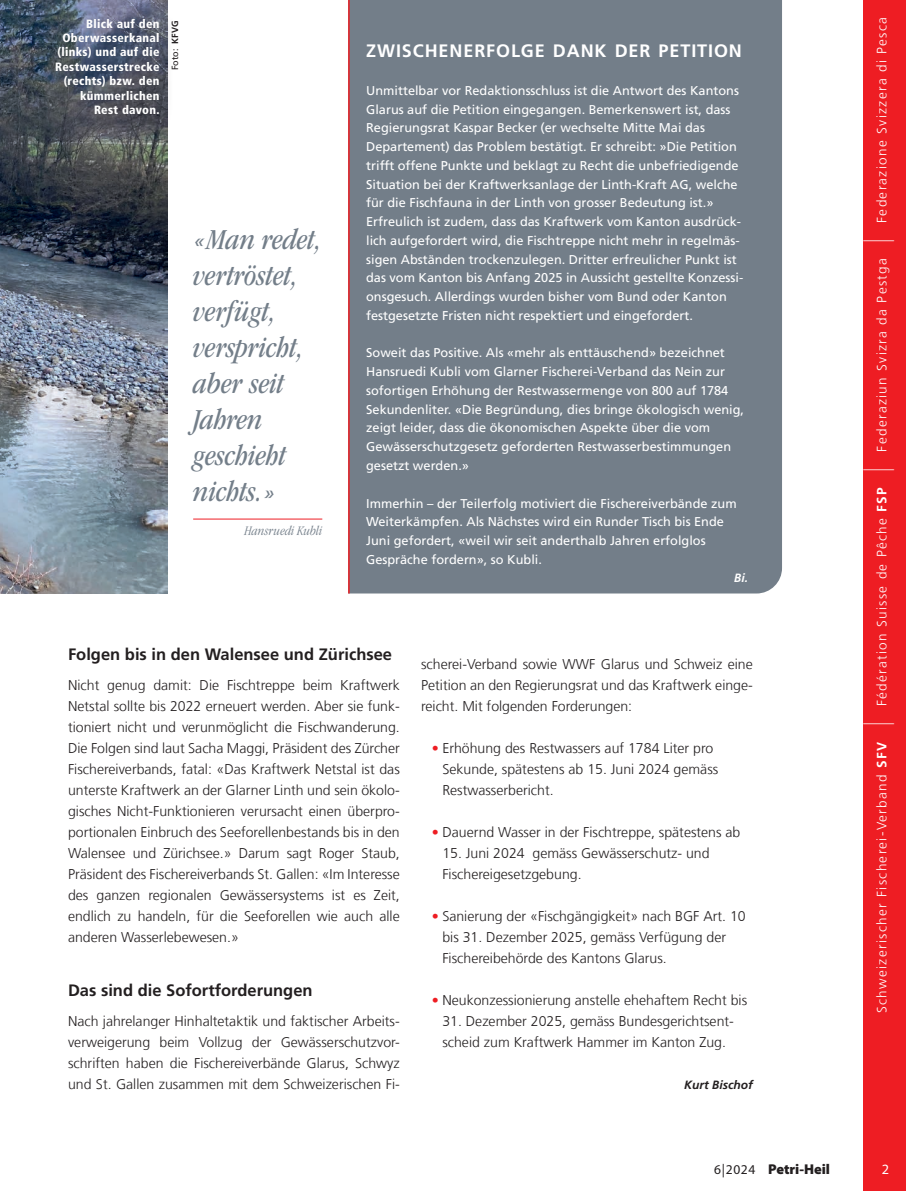
<style>
.page{position:relative;width:906px;height:1191px;background:#fff}
.page>*{position:absolute;margin:0;border:0;box-sizing:border-box;transform-origin:0 0}
.t1{font:300 30.75px "Frutiger LT Com";color:#fff;scale:.35 1}
.t2{font:italic condensed 30px/36px "ITC Garamond Std";color:#737e89}
.t3{font:700 18px "Frutiger LT Com";letter-spacing:.05em;color:#fff}
.t4{font:700 16.5px "Frutiger LT Com";color:#231f20}
.t5{font:900 14.25px "Myriad Pro";color:#231f20}
.t6{font:14.25px "Myriad Pro";color:#fff}
.t7{font:300 14.1px/21px "Frutiger LT Com";color:#231f20}
.t8{font:300 13.5px "Frutiger LT Com";letter-spacing:.1em;color:#fff}
.t9{font:italic 300 condensed 13.5px "ITC Garamond Std";letter-spacing:.01em;color:#737e89}
.t10{font:12.75px/18.8px "Frutiger LT Com";color:#fff}
.t11{font:900 condensed 12px/14.4px "Frutiger LT Com";letter-spacing:.025em;color:#fff;text-align:right}
.t12{font:italic 700 12px "Frutiger LT Com";color:#231f20}
.t13{font:italic 700 12px "Frutiger LT Com";color:#fff}
.t14{font:9px "Frutiger LT Com";color:#231f20}
.s1{font-weight:700}
.s2{color:#ee1d23}
.s3{font-weight:400;font-size:13.5px}
</style>
<div class="page">
<img style="left:0;top:0;width:167px;height:593px">
<div style="left:863px;top:0;width:43px;height:1191px;background:#ee1d23"></div>
<div style="left:45px;top:8px;width:131px;height:123px;background:#231f20;opacity:.75"></div>
<hr style="left:193px;top:519px;width:129px;height:1px;background:#ee1d23">
<div style="left:350px;top:0;width:432px;height:593px;background:#737e89"></div>
<hr style="left:348px;top:0;width:2px;height:593px;background:#ee1d23">
<p class="t11" style="left:55px;top:16px;width:106px">Blick auf den<br>Oberwasserkanal (links) und auf die<br>Restwasserstrecke (rechts) bzw. den kümmerlichen<br>Rest davon.</p>
<p class="t14" style="left:170px;top:70px;width:51px;rotate:-90deg">Foto: <span class="s1">KFVG</span></p>
<h2 class="t2" style="left:193px;top:221px;width:130px">«Man redet, vertröstet, verfügt, verspricht, aber seit<br>Jahren geschieht nichts.»</h2>
<p class="t9" style="left:244px;top:523px;width:79px">Hansruedi Kubli</p>
<p class="t3" style="left:366px;top:40px;width:377px">ZWISCHENERFOLGE DANK DER PETITION</p>
<p class="t10" style="left:366px;top:81px;width:378px">Unmittelbar vor Redaktionsschluss ist die Antwort des Kantons Glarus auf die Petition eingegangen. Bemerkenswert ist, dass Regierungsrat Kaspar Becker (er wechselte Mitte Mai das Departement) das Problem bestätigt. Er schreibt: »Die Petition trifft offene Punkte und beklagt zu Recht die unbefriedigende Situation bei der Kraftwerksanlage der Linth-Kraft AG, welche für die Fischfauna in der Linth von grosser Bedeutung ist.» Erfreulich ist zudem, dass das Kraftwerk vom Kanton ausdrück&shy;lich aufgefordert wird, die Fischtreppe nicht mehr in regelmäs&shy;sigen Abständen trockenzulegen. Dritter erfreulicher Punkt ist das vom Kanton bis Anfang 2025 in Aussicht gestellte Konzessi&shy;onsgesuch. Allerdings wurden bisher vom Bund oder Kanton festgesetzte Fristen nicht respektiert und eingefordert.</p>
<p class="t10" style="left:366px;top:344px;width:379px">Soweit das Positive. Als «mehr als enttäuschend» bezeichnet Hansruedi Kubli vom Glarner Fischerei-Verband das Nein zur sofortigen Erhöhung der Restwassermenge von 800 auf 1784<br>Sekundenliter. «Die Begründung, dies bringe ökologisch wenig, zeigt leider, dass die ökonomischen Aspekte über die vom Gewässerschutzgesetz geforderten Restwasserbestimmungen gesetzt werden.»</p>
<p class="t10" style="left:366px;top:494px;width:372px">Immerhin – der Teilerfolg motiviert die Fischereiverbände zum Weiterkämpfen. Als Nächstes wird ein Runder Tisch bis Ende Juni gefordert, «weil wir seit anderthalb Jahren erfolglos Gespräche fordern», so Kubli.</p>
<p class="t13" style="left:734px;top:571px;width:16px">Bi.</p>
<p class="t4" style="left:68px;top:644px;width:325px">Folgen bis in den Walensee und Zürichsee</p>
<p class="t7" style="left:68px;top:674px;width:333px;text-align:justify">Nicht genug damit: Die Fischtreppe beim Kraftwerk Netstal sollte bis 2022 erneuert werden. Aber sie funk&shy;tioniert nicht und verunmöglicht die Fischwanderung.<br>Die Folgen sind laut Sacha Maggi, Präsident des Zürcher Fischereiverbands, fatal: «Das Kraftwerk Netstal ist das unterste Kraftwerk an der Glarner Linth und sein ökolo&shy;gisches Nicht-Funktionieren verursacht einen überpro&shy;portionalen Einbruch des Seeforellenbestands bis in den Walensee und Zürichsee.» Darum sagt Roger Staub, Präsident des Fischereiverbands St. Gallen: «Im Interesse des ganzen regionalen Gewässersystems ist es Zeit, endlich zu handeln, für die Seeforellen wie auch alle anderen Wasserlebewesen.»</p>
<p class="t4" style="left:68px;top:980px;width:246px">Das sind die Sofortforderungen</p>
<p class="t7" style="left:68px;top:1010px;width:333px;text-align:justify">Nach jahrelanger Hinhaltetaktik und faktischer Arbeits&shy;verweigerung beim Vollzug der Gewässerschutzvor&shy;schriften haben die Fischereiverbände Glarus, Schwyz und St. Gallen zusammen mit dem Schweizerischen Fi-</p>
<p class="t7" style="left:421px;top:653px;width:333px;text-align:justify">scherei-Verband sowie WWF Glarus und Schweiz eine Petition an den Regierungsrat und das Kraftwerk einge&shy;reicht. Mit folgenden Forderungen:</p>
<p class="t7" style="left:442px;top:737px;width:277px;text-indent:-11px"><span class="s2">•</span> Erhöhung des Restwassers auf 1784 Liter pro<br>Sekunde, spätestens ab 15. Juni 2024 gemäss<br>Restwasserbericht.</p>
<p class="t7" style="left:432px;top:821px;width:310px"><span class="s2">•</span> Dauernd Wasser in der Fischtreppe, spätestens ab</p>
<p class="t7" style="left:442px;top:842px;width:269px">15. Juni 2024 gemäss Gewässerschutz- und<br>Fischereigesetzgebung.</p>
<p class="t7" style="left:442px;top:905px;width:305px;text-indent:-11px"><span class="s2">•</span> Sanierung der «Fischgängigkeit» nach BGF Art. 10 bis 31. Dezember 2025, gemäss Verfügung der<br>Fischereibehörde des Kantons Glarus.</p>
<p class="t7" style="left:432px;top:989px;width:317px"><span class="s2">•</span> Neukonzessionierung anstelle ehehaftem Recht bis</p>
<p class="t7" style="left:442px;top:1010px;width:293px">31. Dezember 2025, gemäss Bundesgerichtsent&shy;scheid zum Kraftwerk Hammer im Kanton Zug.</p>
<p class="t12" style="left:684px;top:1077px;width:70px">Kurt Bischof</p>
<p class="t8" style="left:874px;top:223px;width:207px;rotate:-90deg">Federazione Svizzera di Pesca</p>
<h1 class="t1" style="left:858px;top:242px;width:8px;rotate:-90deg">|</h1>
<p class="t8" style="left:874px;top:452px;width:195px;rotate:-90deg">Federaziun Svizra da Pestga</p>
<h1 class="t1" style="left:858px;top:470px;width:8px;rotate:-90deg">|</h1>
<p class="t8" style="left:874px;top:706px;width:221px;rotate:-90deg">Fédération Suisse de Pêche <span class="s1">FSP</span></p>
<h1 class="t1" style="left:858px;top:725px;width:8px;rotate:-90deg">|</h1>
<p class="t8" style="left:874px;top:1013px;width:273px;rotate:-90deg">Schweizerischer Fischerei-Verband <span class="s1">SFV</span></p>
<p class="t5" style="left:714px;top:1159px;width:117px"><span class="s3">6|2024</span> Petri-Heil</p>
<p class="t6" style="left:881px;top:1160px;width:9px">2</p>
</div>
